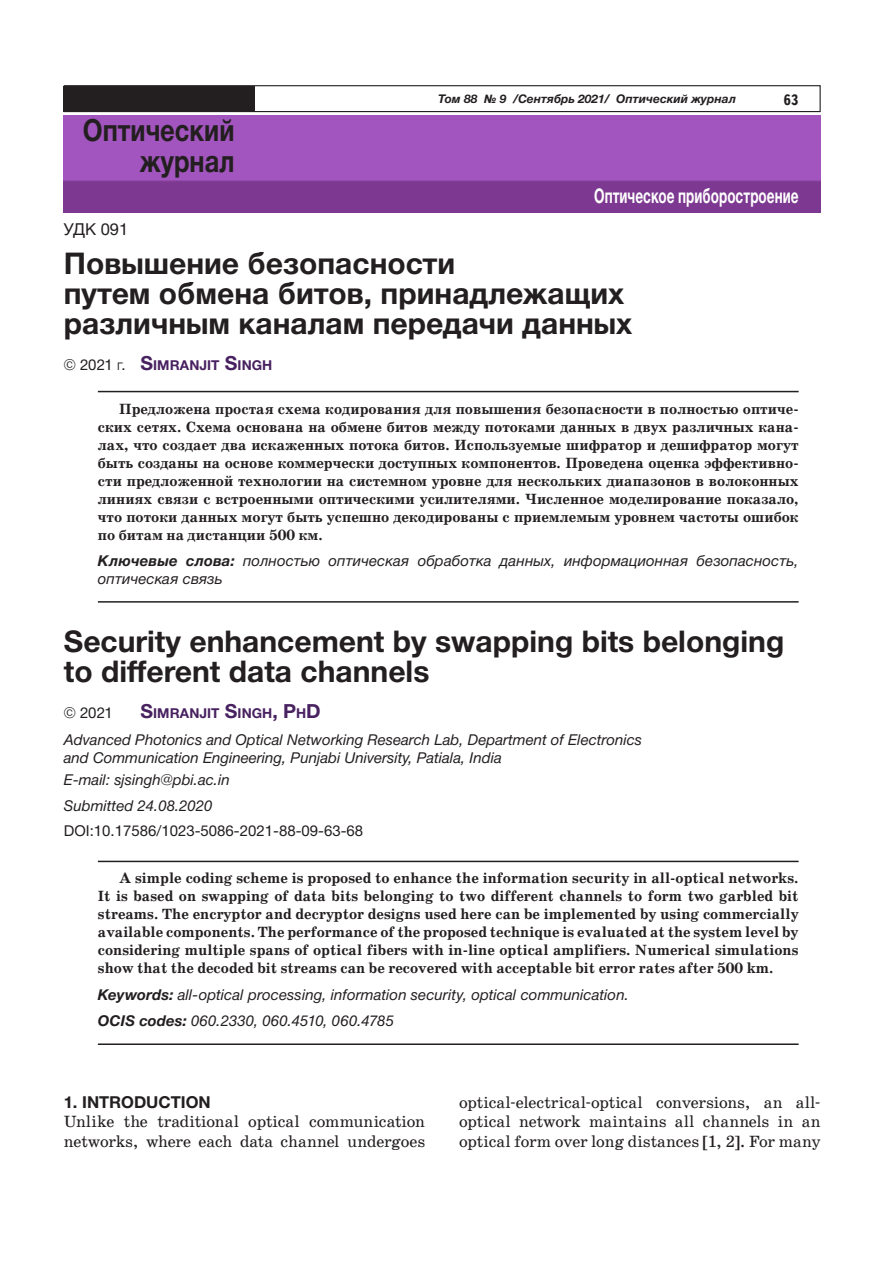
<style>
.page{position:relative;width:893px;height:1263px;background:#fff}
.page>*{position:absolute;margin:0;border:0;box-sizing:border-box;transform-origin:0 0}
.t1{font:700 30.6px/30.6px "Helvetica Neue Cyr";color:#231f20;text-align:right;scale:.83 1}
.Заголовок{font:700 30px/30px "Helvetica Neue Cyr";color:#231f20}
.t2{font:700 20.25px "Helvetica Neue Cyr";letter-spacing:.005em;color:#fff;scale:.67 1}
.Без_абзаца{font:16.5px/19.5px "School Book C";letter-spacing:-.01em;color:#231f20}
.Подзаголовок{font:700 16.5px "Helvetica Neue Cyr";color:#231f20}
.Заголовок_УДК{font:16.5px "Helvetica Neue Cyr";color:#231f20}
.Заголовок_аннотация{font:700 15px/18px "School Book C";color:#231f20;text-align:justify}
.Заголовок_должность{font:italic 15px/18px "Helvetica Neue Cyr";color:#231f20}
.Коды{font:italic 15px/18px "Helvetica Neue Cyr";letter-spacing:.01em;color:#231f20}
.Заголовок_ключевые_с{font:italic 15px "Helvetica Neue Cyr";letter-spacing:.005em;color:#231f20}
.поступила{font:15px "Helvetica Neue Cyr";color:#231f20}
.e-mail{font:italic 15px "Helvetica Neue Cyr";color:#231f20}
.поступила-2{font:italic 15px "Helvetica Neue Cyr";color:#231f20}
.Заголовок_ФИО{font:15px "Helvetica Neue Cyr";color:#231f20}
.Шаблон3{font:700 15px "Text Book C";color:#231f20;scale:.9 1}
.Заголовок_ФИО-2{font:700 13.65px "Helvetica Neue Cyr";color:#482160}
.t3{font:italic 700 12px "Helvetica Neue Cyr";color:#231f20}
.s1{font-weight:400;font-size:15px;color:#231f20}
.s2{font-weight:400;font-size:10.5px;color:#231f20}
.s3{font-size:19.5px}
.s4{font-weight:700}
</style>
<div class="page">
<div style="left:64px;top:85px;width:757px;height:27px;border:1px solid #231f20"></div>
<img style="left:64px;top:116px;width:757px;height:97px">
<div style="left:64px;top:86px;width:191px;height:26px;background:#231f20"></div>
<hr style="left:98px;top:391px;width:701px;height:1px;background:#231f20">
<hr style="left:98px;top:601px;width:701px;height:2px;background:#231f20">
<hr style="left:98px;top:861px;width:701px;height:1px;background:#231f20">
<hr style="left:98px;top:1043px;width:701px;height:2px;background:#231f20">
<h1 class="t1" style="left:83px;top:116px;width:184px">Оптический журнал</h1>
<p class="t3" style="left:438px;top:92px;width:299px">Том 88 № 9 /Сентябрь 2021/ Оптический журнал</p>
<p class="Шаблон3" style="left:784px;top:91px;width:17px">63</p>
<h3 class="t2" style="left:594px;top:185px;width:307px">Оптическое приборостроение</h3>
<p class="Заголовок_УДК" style="left:64px;top:220px;width:66px">УДК 091</p>
<p class="Заголовок" style="left:64px;top:248px;width:570px">Повышение безопасности<br>путем обмена битов, принадлежащих различным каналам передачи данных</p>
<p class="Заголовок_ФИО-2" style="left:64px;top:358px;width:210px"><span class="s1">© 2021</span> <span class="s2">г</span><span class="s1">.</span> <span class="s3">S</span>IMRANJIT <span class="s3">S</span>INGH</p>
<p class="Заголовок_аннотация" style="left:98px;top:400px;width:702px;text-indent:21px">Предложена простая схема кодирования для повышения безопасности в полностью оптиче&shy;ских сетях. Схема основана на обмене битов между потоками данных в двух различных кана&shy;лах, что создает два искаженных потока битов. Используемые шифратор и дешифратор могут быть созданы на основе коммерчески доступных компонентов. Проведена оценка эффективно&shy;сти предложенной технологии на системном уровне для нескольких диапазонов в волоконных линиях связи с встроенными оптическими усилителями. Численное моделирование показало, что потоки данных могут быть успешно декодированы с приемлемым уровнем частоты ошибок по битам на дистанции 500 км.</p>
<p class="Коды" style="left:98px;top:552px;width:702px"><span class="s4">Ключевые слова:</span> полностью оптическая обработка данных, информационная безопасность, оптическая связь</p>
<p class="Заголовок" style="left:64px;top:627px;width:722px">Security enhancement by swapping bits belonging to different data channels</p>
<p class="Заголовок_ФИО" style="left:64px;top:705px;width:51px">© 2021</p>
<p class="Заголовок_ФИО-2" style="left:140px;top:706px;width:182px"><span class="s3">S</span>IMRANJIT <span class="s3">S</span>INGH<span class="s3">, P</span>H<span class="s3">D</span></p>
<p class="Заголовок_должность" style="left:64px;top:731px;width:580px">Advanced Photonics and Optical Networking Research Lab, Department of Electronics and Communication Engineering, Punjabi University, Patiala, India</p>
<p class="e-mail" style="left:64px;top:772px;width:167px">E-mail: sjsingh@pbi.ac.in</p>
<p class="поступила-2" style="left:64px;top:797px;width:150px">Submitted 24.08.2020</p>
<p class="поступила" style="left:64px;top:822px;width:301px">DOI:10.17586/1023-5086-2021-88-09-63-68</p>
<p class="Заголовок_аннотация" style="left:98px;top:870px;width:702px;text-indent:21px">A simple coding scheme is proposed to enhance the information security in all-optical networks.<br>It is based on swapping of data bits belonging to two different channels to form two garbled bit streams. The encryptor and decryptor designs used here can be implemented by using commercially available components. The performance of the proposed technique is evaluated at the system level by considering multiple spans of optical fibers with in-line optical amplifiers. Numerical simulations show that the decoded bit streams can be recovered with acceptable bit error rates after 500 km.</p>
<p class="Заголовок_ключевые_с" style="left:98px;top:986px;width:532px"><span class="s4">Keywords:</span> all-optical processing, information security, optical communication.</p>
<p class="Коды" style="left:98px;top:1012px;width:298px"><span class="s4">OCIS codes:</span> 060.2330, 060.4510, 060.4785</p>
<p class="Подзаголовок" style="left:64px;top:1093px;width:148px">1. INTRODUCTION</p>
<p class="Без_абзаца" style="left:64px;top:1112px;width:363px">Unlike the traditional optical communication networks, where each data channel undergoes</p>
<p class="Без_абзаца" style="left:459px;top:1093px;width:363px;text-align:justify">optical-electrical-optical conversions, an all&shy;optical network maintains all channels in an optical form over long distances [1, 2]. For many</p>
</div>
